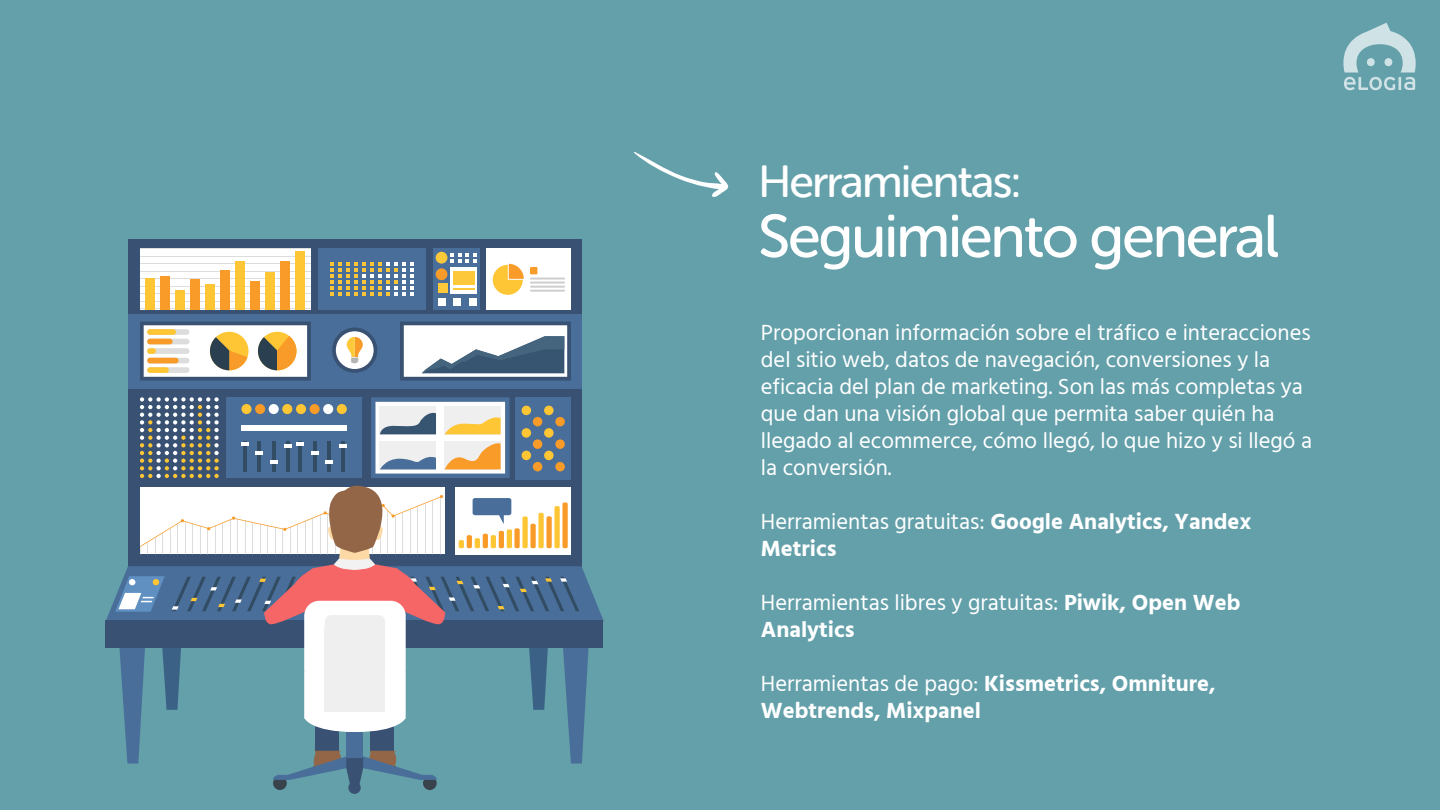
<style>
.page{position:relative;width:1440px;height:810px;background:#63a0aa}
.page>*{position:absolute;margin:0;border:0;box-sizing:border-box;transform-origin:0 0}
.t1{font:60px "Museo Sans W01 Rounded 500";letter-spacing:-.04em;color:#fff}
.t2{font:45px "Museo Sans W01 Rounded 500";letter-spacing:-.04em;color:#fff}
.t3{font:22.5px/27px "Hind";color:#fff}
.t4{font:700 22.5px/27px "Hind";color:#fff}
.s1{font-weight:400}
.s2{font-weight:700}
</style>
<div class="page">
<svg style="left:1343px;top:23px;width:73px;height:67px"></svg>
<div style="left:128px;top:240px;width:454px;height:78px;background:#395273"></div>
<div style="left:128px;top:315px;width:454px;height:78px;background:#496e99"></div>
<div style="left:128px;top:389px;width:454px;height:182px;background:#395273"></div>
<svg style="left:140px;top:322px;width:171px;height:59px;background:#c8bfab"></svg>
<svg style="left:332px;top:328px;width:45px;height:45px"></svg>
<svg style="left:400px;top:322px;width:171px;height:59px;background:#a1aebd"></svg>
<svg style="left:140px;top:397px;width:79px;height:81px"></svg>
<div style="left:226px;top:397px;width:136px;height:81px;background:#496e99"></div>
<div style="left:241px;top:404px;width:11px;height:10px;background:#fec634;border-radius:50%"></div>
<div style="left:255px;top:404px;width:10px;height:10px;background:#f89b29;border-radius:50%"></div>
<div style="left:269px;top:404px;width:10px;height:10px;background:#fff;border-radius:50%"></div>
<div style="left:282px;top:404px;width:10px;height:10px;background:#fec634;border-radius:50%"></div>
<div style="left:296px;top:404px;width:10px;height:10px;background:#fec634;border-radius:50%"></div>
<div style="left:310px;top:404px;width:10px;height:10px;background:#f89b29;border-radius:50%"></div>
<div style="left:323px;top:404px;width:10px;height:10px;background:#fff;border-radius:50%"></div>
<div style="left:337px;top:404px;width:10px;height:10px;background:#fec634;border-radius:50%"></div>
<hr style="left:244px;top:441px;width:3px;height:30px;background:#324c63">
<svg style="left:242px;top:442px;width:7px;height:4px"></svg>
<hr style="left:258px;top:441px;width:3px;height:30px;background:#324c63">
<svg style="left:256px;top:451px;width:7px;height:4px"></svg>
<hr style="left:272px;top:441px;width:3px;height:30px;background:#324c63">
<svg style="left:270px;top:461px;width:7px;height:3px"></svg>
<hr style="left:286px;top:441px;width:4px;height:30px;background:#324c63">
<hr style="left:299px;top:441px;width:3px;height:30px;background:#324c63">
<svg style="left:284px;top:442px;width:20px;height:6px"></svg>
<hr style="left:313px;top:441px;width:3px;height:30px;background:#324c63">
<svg style="left:311px;top:451px;width:7px;height:4px"></svg>
<hr style="left:327px;top:441px;width:3px;height:30px;background:#324c63">
<svg style="left:325px;top:461px;width:8px;height:3px"></svg>
<hr style="left:342px;top:441px;width:3px;height:30px;background:#324c63">
<svg style="left:340px;top:444px;width:7px;height:4px"></svg>
<div style="left:241px;top:425px;width:106px;height:6px;background:#fff"></div>
<svg style="left:371px;top:397px;width:139px;height:81px;background:#c5c5c0"></svg>
<div style="left:515px;top:397px;width:56px;height:83px;background:#496e99"></div>
<div style="left:522px;top:406px;width:9px;height:9px;background:#fec634;border-radius:50%"></div>
<div style="left:522px;top:428px;width:9px;height:10px;background:#fec634;border-radius:50%"></div>
<div style="left:522px;top:451px;width:9px;height:9px;background:#fec634;border-radius:50%"></div>
<div style="left:533px;top:417px;width:9px;height:9px;background:#f89b29;border-radius:50%"></div>
<div style="left:533px;top:439px;width:9px;height:10px;background:#f89b29;border-radius:50%"></div>
<div style="left:533px;top:462px;width:9px;height:9px;background:#f89b29;border-radius:50%"></div>
<div style="left:544px;top:406px;width:10px;height:9px;background:#fec634;border-radius:50%"></div>
<div style="left:544px;top:428px;width:10px;height:10px;background:#fec634;border-radius:50%"></div>
<div style="left:544px;top:451px;width:10px;height:9px;background:#fec634;border-radius:50%"></div>
<div style="left:555px;top:417px;width:10px;height:9px;background:#f89b29;border-radius:50%"></div>
<div style="left:555px;top:439px;width:10px;height:10px;background:#f89b29;border-radius:50%"></div>
<div style="left:555px;top:462px;width:10px;height:9px;background:#f89b29;border-radius:50%"></div>
<div style="left:140px;top:248px;width:171px;height:62px;background:#fff"></div>
<hr style="left:140px;top:248px;width:171px;height:1px;background:#ddd">
<hr style="left:140px;top:256px;width:171px;height:1px;background:#ddd">
<hr style="left:140px;top:263px;width:171px;height:1px;background:#ddd">
<hr style="left:140px;top:271px;width:171px;height:1px;background:#ddd">
<hr style="left:140px;top:278px;width:171px;height:1px;background:#ddd">
<hr style="left:140px;top:286px;width:171px;height:1px;background:#ddd">
<hr style="left:140px;top:293px;width:171px;height:1px;background:#ddd">
<hr style="left:140px;top:301px;width:171px;height:1px;background:#ddd">
<hr style="left:140px;top:308px;width:171px;height:1px;background:#ddd">
<div style="left:146px;top:278px;width:9px;height:32px;background:#fec634"></div>
<div style="left:161px;top:276px;width:9px;height:34px;background:#f89b29"></div>
<div style="left:176px;top:291px;width:9px;height:19px;background:#fec634"></div>
<div style="left:191px;top:279px;width:9px;height:31px;background:#f89b29"></div>
<div style="left:206px;top:285px;width:9px;height:25px;background:#fec634"></div>
<div style="left:221px;top:270px;width:9px;height:40px;background:#f89b29"></div>
<div style="left:236px;top:261px;width:9px;height:49px;background:#fec634"></div>
<div style="left:251px;top:282px;width:9px;height:28px;background:#f89b29"></div>
<div style="left:266px;top:272px;width:9px;height:38px;background:#fec634"></div>
<div style="left:281px;top:261px;width:9px;height:49px;background:#f89b29"></div>
<div style="left:296px;top:251px;width:9px;height:59px;background:#fec634"></div>
<div style="left:318px;top:248px;width:107px;height:62px;background:#496e99"></div>
<svg style="left:330px;top:262px;width:84px;height:34px"></svg>
<div style="left:433px;top:248px;width:46px;height:62px;background:#496e99"></div>
<div style="left:436px;top:252px;width:11px;height:12px;background:#fdc93b;border-radius:50%"></div>
<div style="left:436px;top:268px;width:11px;height:12px;background:#f89b29;border-radius:50%"></div>
<svg style="left:450px;top:253px;width:27px;height:10px"></svg>
<div style="left:454px;top:299px;width:7px;height:7px;background:#fff"></div>
<div style="left:438px;top:299px;width:7px;height:7px;background:#fff"></div>
<div style="left:470px;top:299px;width:7px;height:7px;background:#fff"></div>
<div style="left:450px;top:267px;width:27px;height:27px;background:#fff"></div>
<div style="left:453px;top:271px;width:21px;height:14px;background:#fdc93b"></div>
<svg style="left:453px;top:288px;width:21px;height:1px"></svg>
<div style="left:438px;top:284px;width:9px;height:9px;background:#fdc93b"></div>
<div style="left:487px;top:248px;width:84px;height:62px;background:#fff"></div>
<svg style="left:493px;top:264px;width:31px;height:31px"></svg>
<hr style="left:530px;top:278px;width:35px;height:2px;background:#cecece">
<hr style="left:530px;top:282px;width:35px;height:2px;background:#cecece">
<hr style="left:530px;top:286px;width:35px;height:2px;background:#cecece">
<hr style="left:530px;top:290px;width:35px;height:2px;background:#cecece">
<div style="left:530px;top:267px;width:7px;height:7px;background:#f89b29"></div>
<svg style="left:105px;top:485px;width:499px;height:309px"></svg>
<div style="left:325px;top:627px;width:60px;height:85px;background:#efefef"></div>
<svg style="left:634px;top:152px;width:94px;height:45px"></svg>
<h2 class="t2" style="left:758px;top:157px;width:265px">Herramientas:</h2>
<h1 class="t1" style="left:758px;top:203px;width:523px">Seguimiento general</h1>
<p class="t3" style="left:761px;top:320px;width:553px">Proporcionan información sobre el tráfico e interacciones del sitio web, datos de navegación, conversiones y la eficacia del plan de marketing. Son las más completas ya que dan una visión global que permita saber quién ha llegado al ecommerce, cómo llegó, lo que hizo y si llegó a la conversión.</p>
<p class="t4" style="left:761px;top:507px;width:492px"><span class="s1">Herramientas gratuitas:</span> Google Analytics, Yandex<br>Metrics</p>
<p class="t3" style="left:761px;top:590px;width:481px">Herramientas libres y gratuitas: <span class="s2">Piwik, Open Web<br>Analytics</span></p>
<p class="t4" style="left:761px;top:669px;width:456px"><span class="s1">Herramientas de pago:</span> Kissmetrics, Omniture,<br>Webtrends, Mixpanel</p>
</div>
